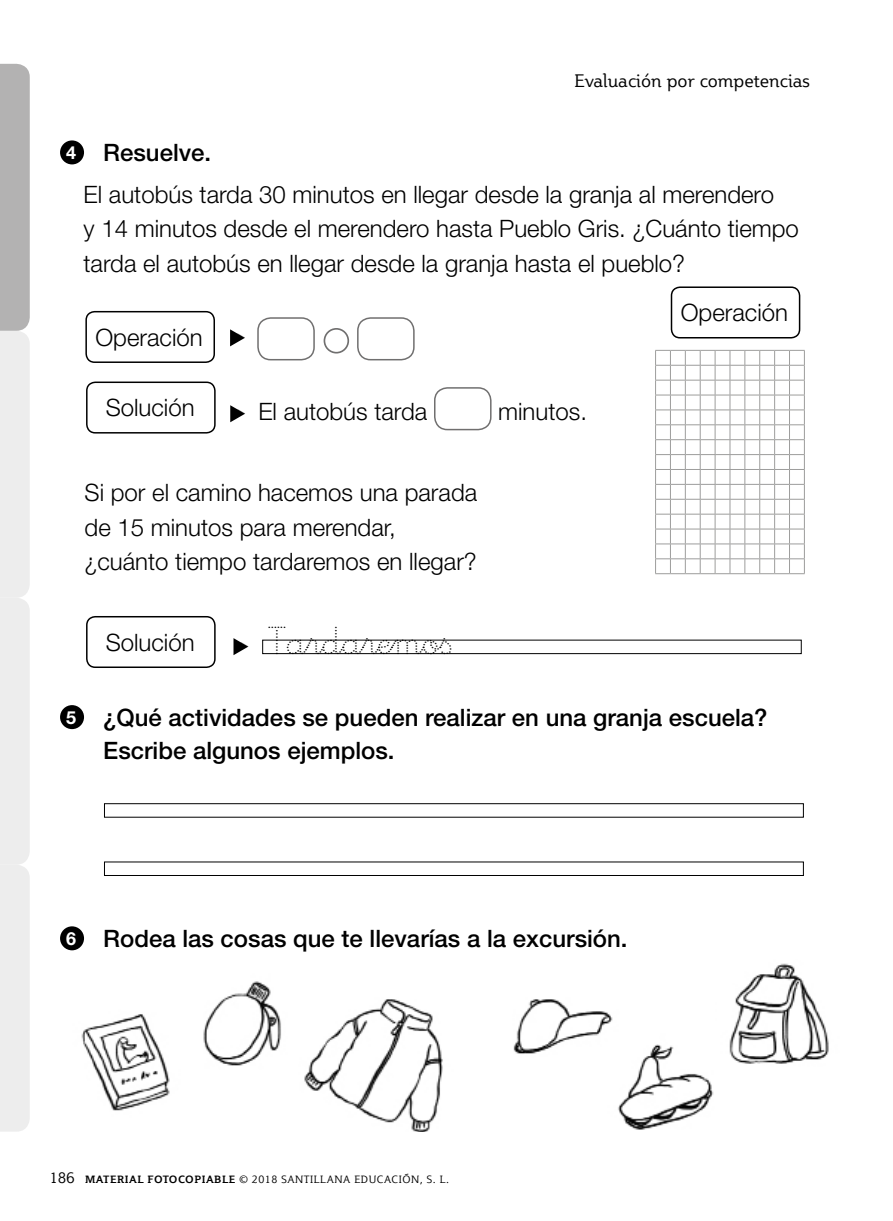
<style>
.page{position:relative;width:893px;height:1221px;background:#fff}
.page>*{position:absolute;margin:0;border:0;box-sizing:border-box;transform-origin:0 0}
.SANTI_FILL_35{font:37.5px "Santillana 2017 Punteada";color:#000}
.ACTIV__DESARROLLO_he{font:300 24px/34.5px "Helvetica Neue LT Std";color:#000}
.ACTIV_ENUNCIADO_Helv{font:500 24px/33px "Helvetica Neue LT Std";color:#000}
.HELVETICA_NEUE_LIGHT{font:300 24px "Helvetica Neue LT Std";color:#000}
.ARIAL_BOLD_15{font:18px "Plume";color:#000}
.t1{font:700 18px "Helvetica Neue LT Std";color:#fff}
.t2{font:10.5px "Plume";letter-spacing:.05em;color:#000}
.s1{font-size:15px}
.s2{font-weight:700}
</style>
<div class="page">
<svg style="left:0;top:64px;width:30px;height:1067px;background:#dedede"></svg>
<img style="left:81px;top:981px;width:633px;height:150px">
<img style="left:729px;top:963px;width:100px;height:101px">
<div style="left:60px;top:926px;width:24px;height:24px;background:#000;border-radius:50%"></div>
<div style="left:60px;top:140px;width:24px;height:24px;background:#000;border-radius:50%"></div>
<div style="left:60px;top:705px;width:24px;height:24px;background:#000;border-radius:50%"></div>
<svg style="left:230px;top:405px;width:15px;height:17px"></svg>
<div style="left:434px;top:387px;width:58px;height:43px;border:2px solid #706f6f;border-radius:13px"></div>
<svg style="left:233px;top:638px;width:15px;height:17px"></svg>
<div style="left:257px;top:317px;width:58px;height:43px;border:2px solid #706f6f;border-radius:13px"></div>
<div style="left:357px;top:317px;width:58px;height:43px;border:2px solid #706f6f;border-radius:13px"></div>
<div style="left:324px;top:328px;width:25px;height:25px;border:2px solid #706f6f;border-radius:50%"></div>
<svg style="left:655px;top:350px;width:150px;height:224px"></svg>
<div style="left:262px;top:639px;width:539px;height:15px;border:1px solid #000"></div>
<div style="left:86px;top:616px;width:130px;height:52px;border:2px solid #000;border-radius:9px"></div>
<div style="left:86px;top:381px;width:130px;height:52px;border:2px solid #000;border-radius:9px"></div>
<div style="left:85px;top:311px;width:130px;height:52px;border:2px solid #000;border-radius:9px"></div>
<div style="left:671px;top:286px;width:129px;height:52px;border:2px solid #000;border-radius:9px"></div>
<svg style="left:230px;top:329px;width:15px;height:17px"></svg>
<div style="left:104px;top:803px;width:700px;height:14px;border:1px solid #000"></div>
<p class="t1" style="left:66px;top:141px;width:12px">4</p>
<p class="ACTIV_ENUNCIADO_Helv" style="left:103px;top:136px;width:110px">Resuelve.</p>
<p class="ARIAL_BOLD_15" style="left:574px;top:70px;width:237px">Evaluación por competencias</p>
<p class="ACTIV__DESARROLLO_he" style="left:84px;top:176px;width:717px">El autobús tarda 30 minutos en llegar desde la granja al merendero<br>y 14 minutos desde el merendero hasta Pueblo Gris. ¿Cuánto tiempo tarda el autobús en llegar desde la granja hasta el pueblo?</p>
<p class="HELVETICA_NEUE_LIGHT" style="left:96px;top:322px;width:109px">Operación</p>
<p class="HELVETICA_NEUE_LIGHT" style="left:106px;top:393px;width:90px">Solución</p>
<p class="ACTIV__DESARROLLO_he" style="left:258px;top:393px;width:170px">El autobús tarda</p>
<p class="ACTIV__DESARROLLO_he" style="left:498px;top:393px;width:90px">minutos.</p>
<p class="ACTIV__DESARROLLO_he" style="left:85px;top:475px;width:394px">Si por el camino hacemos una parada de 15 minutos para merendar, ¿cuánto tiempo tardaremos en llegar?</p>
<p class="HELVETICA_NEUE_LIGHT" style="left:106px;top:627px;width:90px">Solución</p>
<p class="SANTI_FILL_35" style="left:268px;top:620px;width:186px">Tardaremo∫</p>
<p class="HELVETICA_NEUE_LIGHT" style="left:681px;top:298px;width:109px">Operación</p>
<p class="t1" style="left:66px;top:706px;width:12px">5</p>
<p class="ACTIV_ENUNCIADO_Helv" style="left:103px;top:700px;width:666px">¿Qué actividades se pueden realizar en una granja escuela?<br>Escribe algunos ejemplos.</p>
<p class="t1" style="left:66px;top:927px;width:12px">6</p>
<p class="ACTIV_ENUNCIADO_Helv" style="left:103px;top:922px;width:526px">Rodea las cosas que te llevarías a la excursión.</p>
<p class="t2" style="left:50px;top:1172px;width:401px"><span class="s1">186</span> <span class="s2">MATERIAL FOTOCOPIABLE</span> © 2018 SANTILLANA EDUCACIÓN, S. L.</p>
</div>
